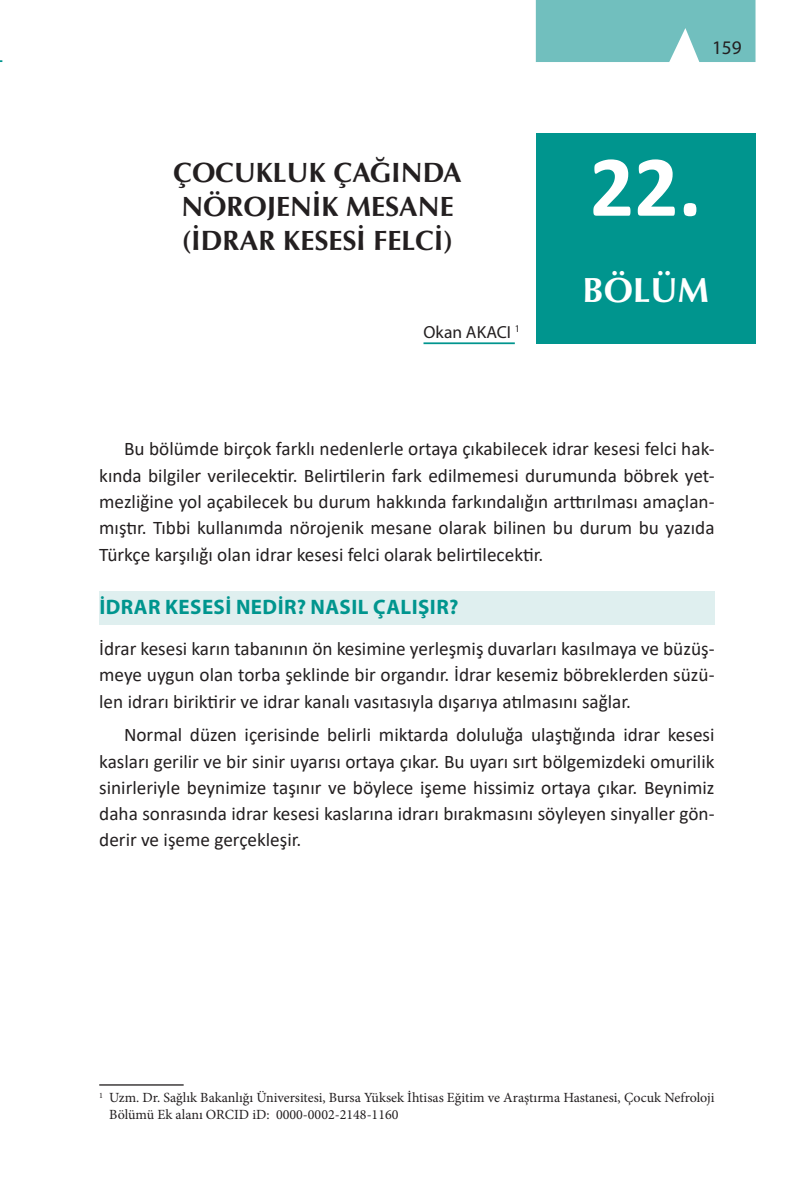
<style>
.page{position:relative;width:794px;height:1191px;background:#fff}
.page>*{position:absolute;margin:0;border:0;box-sizing:border-box;transform-origin:0 0}
.t1{font:700 87.5px "Calibri";color:#fff}
.t2{font:35px "Optima Bold Tr";color:#fff}
.t3{font:28px/33.6px "Optima Bold Tr";color:#231f20}
.t4{font:700 21px "Myriad Pro";letter-spacing:.02em;color:#00958e}
.t5{font:19.25px/26.2px "Calibri";color:#231f20;text-align:justify}
.t6{font:19.25px "Myriad Pro";color:#231f20}
.t7{font:17.5px "Myriad Pro";color:#231f20}
.t8{font:14px/16.8px "Minion Pro";color:#231f20}
</style>
<div class="page">
<div style="left:536px;top:0;width:219px;height:62px;background:#71bfbe"></div>
<div style="left:536px;top:133px;width:219px;height:211px;background:#00958e"></div>
<hr style="left:99px;top:1084px;width:85px;height:1px;background:#231f20">
<hr style="left:423px;top:342px;width:92px;height:2px;background:#00958e">
<div style="left:99px;top:591px;width:615px;height:33px;background:#dfefef"></div>
<h3 class="t3" style="left:173px;top:156px;width:290px">ÇOCUKLUK ÇAĞINDA<br>NÖROJENİK MESANE (İDRAR KESESİ FELCİ)</h3>
<p class="t7" style="left:423px;top:322px;width:98px">Okan AKACI <sup>1</sup></p>
<p class="t6" style="left:712px;top:37px;width:31px">159</p>
<h1 class="t1" style="left:589px;top:125px;width:114px">22.</h1>
<h2 class="t2" style="left:582px;top:269px;width:128px">BÖLÜM</h2>
<p class="t5" style="left:99px;top:435px;width:617px;text-indent:25px">Bu bölümde birçok farklı nedenlerle ortaya çıkabilecek idrar kesesi felci hak&shy;kında bilgiler verilecektir. Belirtilerin fark edilmemesi durumunda böbrek yet&shy;mezliğine yol açabilecek bu durum hakkında farkındalığın arttırılması amaçlan&shy;mıştır. Tıbbi kullanımda nörojenik mesane olarak bilinen bu durum bu yazıda Türkçe karşılığı olan idrar kesesi felci olarak belirtilecektir.</p>
<p class="t4" style="left:99px;top:595px;width:360px">İDRAR KESESI NEDIR? NASIL ÇALIŞIR?</p>
<p class="t5" style="left:99px;top:635px;width:617px">İdrar kesesi karın tabanının ön kesimine yerleşmiş duvarları kasılmaya ve büzüş&shy;meye uygun olan torba şeklinde bir organdır. İdrar kesemiz böbreklerden süzü&shy;len idrarı biriktirir ve idrar kanalı vasıtasıyla dışarıya atılmasını sağlar.</p>
<p class="t5" style="left:99px;top:721px;width:617px;text-indent:25px">Normal düzen içerisinde belirli miktarda doluluğa ulaştığında idrar kesesi kasları gerilir ve bir sinir uyarısı ortaya çıkar. Bu uyarı sırt bölgemizdeki omurilik sinirleriyle beynimize taşınır ve böylece işeme hissimiz ortaya çıkar. Beynimiz daha sonrasında idrar kesesi kaslarına idrarı bırakmasını söyleyen sinyaller gön&shy;derir ve işeme gerçekleşir.</p>
<p class="t8" style="left:109px;top:1089px;width:607px;text-indent:-10px"><sup>1</sup> Uzm. Dr. Sağlık Bakanlığı Üniversitesi, Bursa Yüksek İhtisas Eğitim ve Araştırma Hastanesi, Çocuk Nefroloji<br>Bölümü Ek alanı ORCID iD: 0000-0002-2148-1160</p>
</div>
